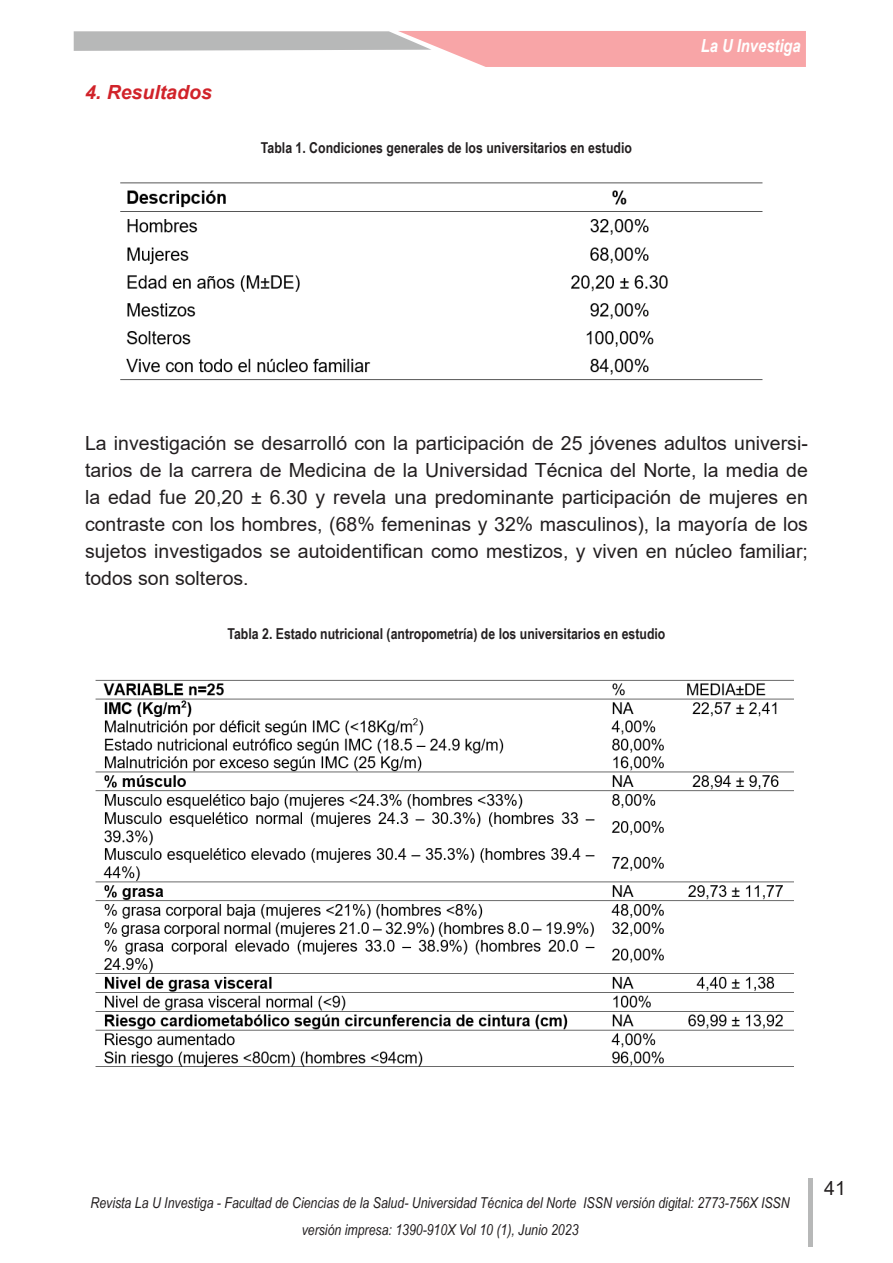
<style>
.page{position:relative;width:893px;height:1263px;background:#fff}
.page>*{position:absolute;margin:0;border:0;box-sizing:border-box;transform-origin:0 0}
.Cuerpo{font:19.5px/27px "Arial";color:#231f20;text-align:justify}
.Subtitulos{font:italic 700 19.5px "Arial";color:#d1232a}
.t1{font:italic 700 18px "Arial Narrow";color:#fff}
.t2{font:italic 15px/27px "Arial Narrow";color:#231f20;text-align:center}
.Tablas_y_graficos{font:700 15px "Arial Narrow";color:#231f20}
</style>
<div class="page">
<svg style="left:74px;top:31px;width:732px;height:36px"></svg>
<div style="left:808px;top:1178px;width:5px;height:68px;background:#b7b8b8"></div>
<img style="left:120px;top:182px;width:643px;height:199px">
<img style="left:95px;top:679px;width:699px;height:388px">
<p class="Subtitulos" style="left:85px;top:79px;width:128px">4. Resultados</p>
<p class="Tablas_y_graficos" style="left:261px;top:137px;width:372px">Tabla 1. Condiciones generales de los universitarios en estudio</p>
<p class="t1" style="left:701px;top:32px;width:102px">La U Investiga</p>
<p class="Cuerpo" style="left:85px;top:430px;width:724px">La investigación se desarrolló con la participación de 25 jóvenes adultos universi&shy;tarios de la carrera de Medicina de la Universidad Técnica del Norte, la media de la edad fue 20,20 ± 6.30 y revela una predominante participación de mujeres en contraste con los hombres, (68% femeninas y 32% masculinos), la mayoría de los sujetos investigados se autoidentifican como mestizos, y viven en núcleo familiar; todos son solteros.</p>
<p class="Tablas_y_graficos" style="left:227px;top:623px;width:439px">Tabla 2. Estado nutricional (antropometría) de los universitarios en estudio</p>
<p class="t2" style="left:90px;top:1189px;width:701px">Revista La U Investiga - Facultad de Ciencias de la Salud- Universidad Técnica del Norte ISSN versión digital: 2773-756X ISSN versión impresa: 1390-910X Vol 10 (1), Junio 2023</p>
<p class="Cuerpo" style="left:824px;top:1175px;width:23px">41</p>
</div>
